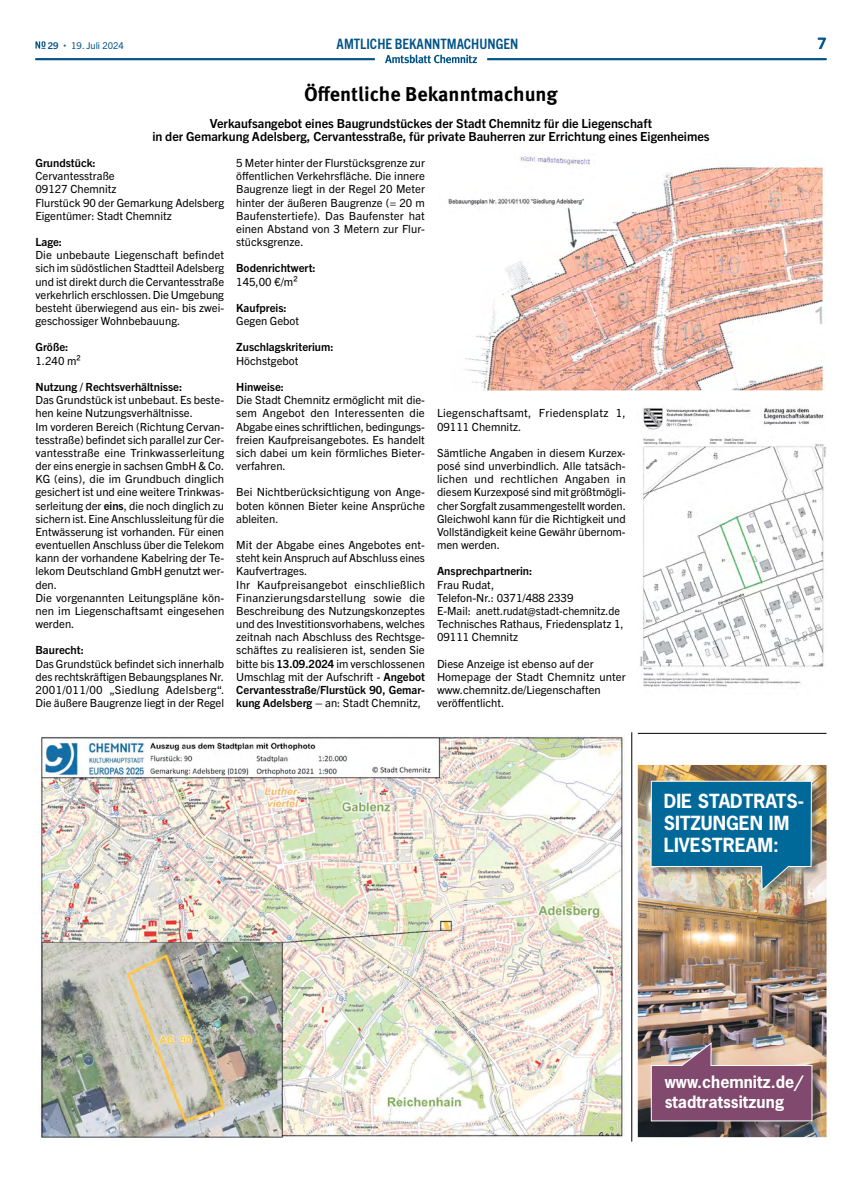
<style>
.page{position:relative;width:862px;height:1184px;background:#fff}
.page>*{position:absolute;margin:0;border:0;box-sizing:border-box;transform-origin:0 0}
.Überschrift_3_Ordnun{font:700 20px "Meta Pro";color:#000}
.t1{font:700 18.25px/22px "News Gothic Std";color:#fff}
.t2{font:700 16px/19.2px "News Gothic Std";color:#fff}
.t3{font:700 15.62px "Trade Gothic Next LT Pro";color:#005387}
.Rubrikenbezeichnung{font:700 condensed 14.38px "Trade Gothic Next LT Pro";color:#005387}
.Zwischenüberschrift{font:700 12.5px/13.1px "Trade Gothic Next LT Pro";color:#000;text-align:center}
.Fließtext{font:11.25px/13.1px "Trade Gothic Next LT Pro";color:#000;text-align:justify}
.Fließtext-2{font:700 11.25px/13.1px "Trade Gothic Next LT Pro";color:#000;text-align:justify}
.Fließtext-3{font:11.25px/13.1px "Trade Gothic Next LT Pro";letter-spacing:.025em;color:#000}
.t4{font:9.38px "Trade Gothic Next LT Pro";color:#005387}
.t5{font:700 9.38px "Trade Gothic Next LT Pro";color:#005387}
.s1{font-weight:700}
.s2{font-weight:400}
</style>
<div class="page">
<svg style="left:35px;top:41px;width:10px;height:8px"></svg>
<svg style="left:385px;top:55px;width:92px;height:8px"></svg>
<img style="left:38px;top:735px;width:585px;height:402px">
<hr style="left:487px;top:58px;width:339px;height:2px;background:#005387">
<hr style="left:35px;top:58px;width:339px;height:2px;background:#005387">
<hr style="left:631px;top:732px;width:1px;height:409px;background:#000">
<img style="left:639px;top:408px;width:187px;height:279px">
<img style="left:448px;top:156px;width:376px;height:235px">
<img style="left:637px;top:765px;width:189px;height:372px">
<img style="left:651px;top:782px;width:169px;height:117px">
<svg style="left:650px;top:780px;width:161px;height:111px;background:#2e7c9c"></svg>
<img style="left:651px;top:1045px;width:170px;height:86px">
<svg style="left:650px;top:1042px;width:162px;height:79px;background:#95697e"></svg>
<hr style="left:637px;top:733px;width:189px;height:1px;background:#000">
<p class="t5" style="left:48px;top:39px;width:12px">29</p>
<p class="t4" style="left:71px;top:39px;width:54px">19. Juli 2024</p>
<p class="Rubrikenbezeichnung" style="left:336px;top:34px;width:183px">AMTLICHE BEKANNTMACHUNGEN</p>
<h3 class="t3" style="left:817px;top:32px;width:10px">7</h3>
<p class="Überschrift_3_Ordnun" style="left:304px;top:79px;width:255px">Öffentliche Bekanntmachung</p>
<p class="Zwischenüberschrift" style="left:152px;top:116px;width:558px">Verkaufsangebot eines Baugrundstückes der Stadt Chemnitz für die Liegenschaft<br>in der Gemarkung Adelsberg, Cervantesstraße, für private Bauherren zur Errichtung eines Eigenheimes</p>
<p class="Fließtext" style="left:35px;top:156px;width:81px"><span class="s1">Grundstück:<br></span>Cervantesstraße</p>
<p class="Fließtext" style="left:35px;top:182px;width:82px">09127 Chemnitz</p>
<p class="Fließtext" style="left:35px;top:195px;width:190px">Flurstück 90 der Gemarkung Adelsberg</p>
<p class="Fließtext" style="left:35px;top:208px;width:138px">Eigentümer: Stadt Chemnitz</p>
<p class="Fließtext-2" style="left:35px;top:235px;width:28px">Lage:</p>
<p class="Fließtext" style="left:35px;top:248px;width:190px">Die unbebaute Liegenschaft befindet sich im südöstlichen Stadtteil Adelsberg und ist direkt durch die Cervantesstraße verkehrlich erschlossen. Die Umgebung besteht überwiegend aus ein- bis zwei&shy;geschossiger Wohnbebauung.</p>
<p class="Fließtext-2" style="left:35px;top:340px;width:34px">Größe:</p>
<p class="Fließtext" style="left:35px;top:353px;width:47px">1.240 m²</p>
<p class="Fließtext-2" style="left:35px;top:379px;width:148px">Nutzung / Rechtsverhältnisse:</p>
<p class="Fließtext" style="left:35px;top:393px;width:190px">Das Grundstück ist unbebaut. Es beste&shy;hen keine Nutzungsverhältnisse.</p>
<p class="Fließtext" style="left:35px;top:419px;width:190px">Im vorderen Bereich (Richtung Cervan&shy;tesstraße) befindet sich parallel zur Cer&shy;vantesstraße eine Trinkwasserleitung der eins energie in sachsen GmbH &amp; Co.<br>KG (eins), die im Grundbuch dinglich gesichert ist und eine weitere Trinkwas&shy;serleitung der <span class="s1">eins</span>, die noch dinglich zu sichern ist. Eine Anschlussleitung für die Entwässerung ist vorhanden. Für einen eventuellen Anschluss über die Telekom kann der vorhandene Kabelring der Te&shy;lekom Deutschland GmbH genutzt wer&shy;den.</p>
<p class="Fließtext" style="left:35px;top:590px;width:190px">Die vorgenannten Leitungspläne kön&shy;nen im Liegenschaftsamt eingesehen werden.</p>
<p class="Fließtext-2" style="left:35px;top:643px;width:50px">Baurecht:</p>
<p class="Fließtext" style="left:35px;top:656px;width:190px">Das Grundstück befindet sich innerhalb des rechtskräftigen Bebaungsplanes Nr.<br>2001/011/00 „Siedlung Adelsberg“.<br>Die äußere Baugrenze liegt in der Regel</p>
<p class="Fließtext" style="left:236px;top:156px;width:190px">5 Meter hinter der Flurstücksgrenze zur öffentlichen Verkehrsfläche. Die innere Baugrenze liegt in der Regel 20 Meter hinter der äußeren Baugrenze (= 20 m Baufenstertiefe). Das Baufenster hat einen Abstand von 3 Metern zur Flur&shy;stücksgrenze.</p>
<p class="Fließtext-2" style="left:236px;top:261px;width:81px">Bodenrichtwert:</p>
<p class="Fließtext" style="left:236px;top:274px;width:63px">145,00 €/m²</p>
<p class="Fließtext-2" style="left:236px;top:300px;width:52px">Kaufpreis:</p>
<p class="Fließtext" style="left:236px;top:314px;width:64px">Gegen Gebot</p>
<p class="Fließtext-2" style="left:236px;top:340px;width:99px">Zuschlagskriterium:</p>
<p class="Fließtext" style="left:236px;top:353px;width:64px">Höchstgebot</p>
<p class="Fließtext-2" style="left:236px;top:379px;width:49px">Hinweise:</p>
<p class="Fließtext" style="left:236px;top:393px;width:190px">Die Stadt Chemnitz ermöglicht mit die&shy;sem Angebot den Interessenten die Abgabe eines schriftlichen, bedingungs&shy;freien Kaufpreisangebotes. Es handelt sich dabei um kein förmliches Bieter&shy;verfahren.</p>
<p class="Fließtext" style="left:236px;top:485px;width:190px">Bei Nichtberücksichtigung von Ange&shy;boten können Bieter keine Ansprüche ableiten.</p>
<p class="Fließtext" style="left:236px;top:537px;width:190px">Mit der Abgabe eines Angebotes ent&shy;steht kein Anspruch auf Abschluss eines Kaufvertrages.</p>
<p class="Fließtext" style="left:236px;top:577px;width:190px">Ihr Kaufpreisangebot einschließlich Finanzierungsdarstellung sowie die Beschreibung des Nutzungskonzeptes und des Investitionsvorhabens, welches zeitnah nach Abschluss des Rechtsge&shy;schäftes zu realisieren ist, senden Sie bitte bis <span class="s1">13.09.2024</span> im verschlossenen</p>
<p class="Fließtext-2" style="left:236px;top:669px;width:190px"><span class="s2">Umschlag mit der Aufschrift -</span> Angebot Cervantesstraße/Flurstück 90, Gemar&shy;kung Adelsberg – <span class="s2">an: Stadt Chemnitz,</span></p>
<p class="Fließtext-3" style="left:437px;top:406px;width:190px">Liegenschaftsamt, Friedensplatz 1,<br>09111 Chemnitz.</p>
<p class="Fließtext" style="left:437px;top:445px;width:190px">Sämtliche Angaben in diesem Kurzex&shy;posé sind unverbindlich. Alle tatsäch&shy;lichen und rechtlichen Angaben in diesem Kurzexposé sind mit größtmögli&shy;cher Sorgfalt zusammengestellt worden.<br>Gleichwohl kann für die Richtigkeit und Vollständigkeit keine Gewähr übernom&shy;men werden.</p>
<p class="Fließtext-2" style="left:437px;top:564px;width:97px">Ansprechpartnerin:</p>
<p class="Fließtext" style="left:437px;top:577px;width:59px">Frau Rudat,</p>
<p class="Fließtext" style="left:437px;top:590px;width:138px">Telefon-Nr.: 0371/488 2339</p>
<p class="Fließtext" style="left:437px;top:603px;width:184px">E-Mail: anett.rudat@stadt-chemnitz.de</p>
<p class="Fließtext" style="left:437px;top:616px;width:188px">Technisches Rathaus, Friedensplatz 1,<br>09111 Chemnitz</p>
<p class="Fließtext" style="left:437px;top:656px;width:158px">Diese Anzeige ist ebenso auf der</p>
<p class="Fließtext" style="left:437px;top:669px;width:190px">Homepage der Stadt Chemnitz unter www.chemnitz.de/Liegenschaften</p>
<p class="Fließtext" style="left:437px;top:695px;width:69px">veröffentlicht.</p>
<p class="t1" style="left:663px;top:790px;width:141px">DIE STADTRATS-<br>SITZUNGEN IM<br>LIVESTREAM:</p>
<p class="t2" style="left:664px;top:1072px;width:140px">www.chemnitz.de/ stadtratssitzung</p>
</div>
